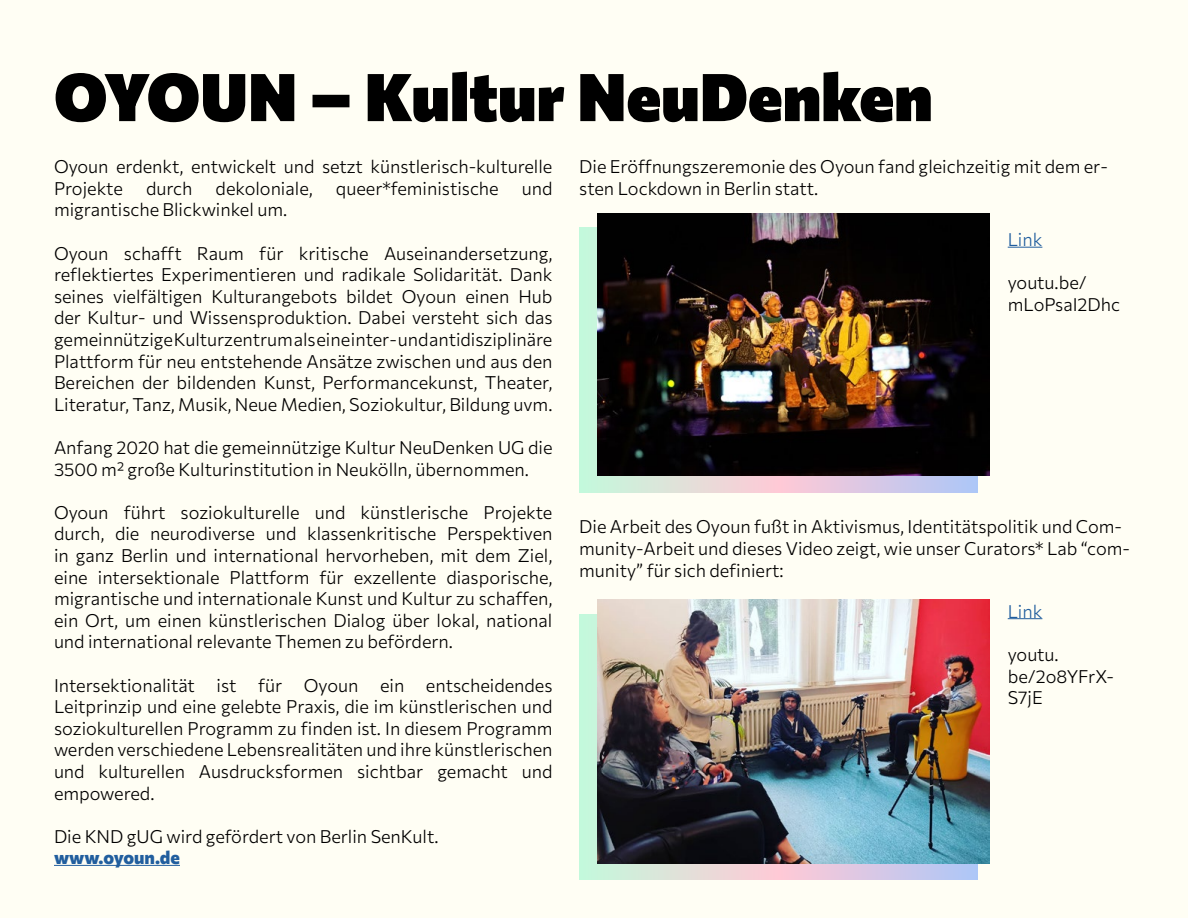
<style>
.page{position:relative;width:1188px;height:918px;background:#fffef4}
.page>*{position:absolute;margin:0;border:0;box-sizing:border-box;transform-origin:0 0}
.t1{font:900 66px "Commissioner";color:#000}
.t2{font:300 18px/21.6px "Commissioner";color:#000}
.t3{font:800 18px "Commissioner";color:#215e9e}
.t4{font:300 18px "Commissioner";color:#215e9e}
</style>
<div class="page">
<hr style="left:54px;top:865px;width:126px;height:1px;background:#215e9e">
<svg style="left:579px;top:228px;width:399px;height:264px"></svg>
<img style="left:597px;top:214px;width:392px;height:261px">
<hr style="left:1008px;top:247px;width:34px;height:1px;background:#215e9e">
<svg style="left:579px;top:615px;width:399px;height:264px"></svg>
<img style="left:597px;top:599px;width:392px;height:265px">
<hr style="left:1008px;top:618px;width:34px;height:1px;background:#215e9e">
<h1 class="t1" style="left:54px;top:46px;width:880px">OYOUN – Kultur NeuDenken</h1>
<p class="t2" style="left:54px;top:155px;width:500px">Oyoun erdenkt, entwickelt und setzt künstlerisch-kulturelle<br>Projekte</p>
<p class="t2" style="left:579px;top:155px;width:530px">Die Eröffnungszeremonie des Oyoun fand gleichzeitig mit dem er&shy;sten Lockdown in Berlin statt.</p>
<p class="t2" style="left:146px;top:176px;width:48px">durch</p>
<p class="t2" style="left:216px;top:176px;width:99px">dekoloniale,</p>
<p class="t2" style="left:336px;top:176px;width:164px">queer*feministische</p>
<p class="t2" style="left:522px;top:176px;width:32px">und</p>
<p class="t2" style="left:54px;top:198px;width:235px">migrantische Blickwinkel um.</p>
<p class="t2" style="left:54px;top:241px;width:500px;text-align:justify">Oyoun schafft Raum für kritische Auseinandersetzung, reflektiertes Experimentieren und radikale Solidarität. Dank seines vielfältigen Kulturangebots bildet Oyoun einen Hub der Kultur- und Wissensproduktion. Dabei versteht sich das gemeinnützige Kulturzentrum als eine inter- und antidisziplinäre Plattform für neu entstehende Ansätze zwischen und aus den Bereichen der bildenden Kunst, Performancekunst, Theater, Literatur, Tanz, Musik, Neue Medien, Soziokultur, Bildung uvm.</p>
<p class="t2" style="left:54px;top:436px;width:500px">Anfang 2020 hat die gemeinnützige Kultur NeuDenken UG die<br>3500 m² große Kulturinstitution in Neukölln, übernommen.</p>
<p class="t2" style="left:54px;top:500px;width:500px;text-align:justify">Oyoun führt soziokulturelle und künstlerische Projekte durch, die neurodiverse und klassenkritische Perspektiven in ganz Berlin und international hervorheben, mit dem Ziel, eine intersektionale Plattform für exzellente diasporische, migrantische und internationale Kunst und Kultur zu schaffen, ein Ort, um einen künstlerischen Dialog über lokal, national und international relevante Themen zu befördern.</p>
<p class="t2" style="left:54px;top:673px;width:500px;text-align:justify">Intersektionalität ist für Oyoun ein entscheidendes Leitprinzip und eine gelebte Praxis, die im künstlerischen und soziokulturellen Programm zu finden ist. In diesem Programm werden verschiedene Lebensrealitäten und ihre künstlerischen und kulturellen Ausdrucksformen sichtbar gemacht und empowered.</p>
<p class="t2" style="left:54px;top:824px;width:386px">Die KND gUG wird gefördert von Berlin SenKult.</p>
<p class="t3" style="left:54px;top:844px;width:127px">www.oyoun.de</p>
<p class="t4" style="left:1008px;top:226px;width:36px">Link</p>
<p class="t2" style="left:1008px;top:271px;width:114px">youtu.be/ mLoPsaI2Dhc</p>
<p class="t2" style="left:579px;top:515px;width:552px">Die Arbeit des Oyoun fußt in Aktivismus, Identitätspolitik und Com&shy;munity-Arbeit und dieses Video zeigt, wie unser Curators* Lab “com&shy;munity” für sich definiert:</p>
<p class="t4" style="left:1008px;top:597px;width:36px">Link</p>
<p class="t2" style="left:1008px;top:642px;width:108px">youtu. be/2o8YFrX-<br>S7jE</p>
</div>
